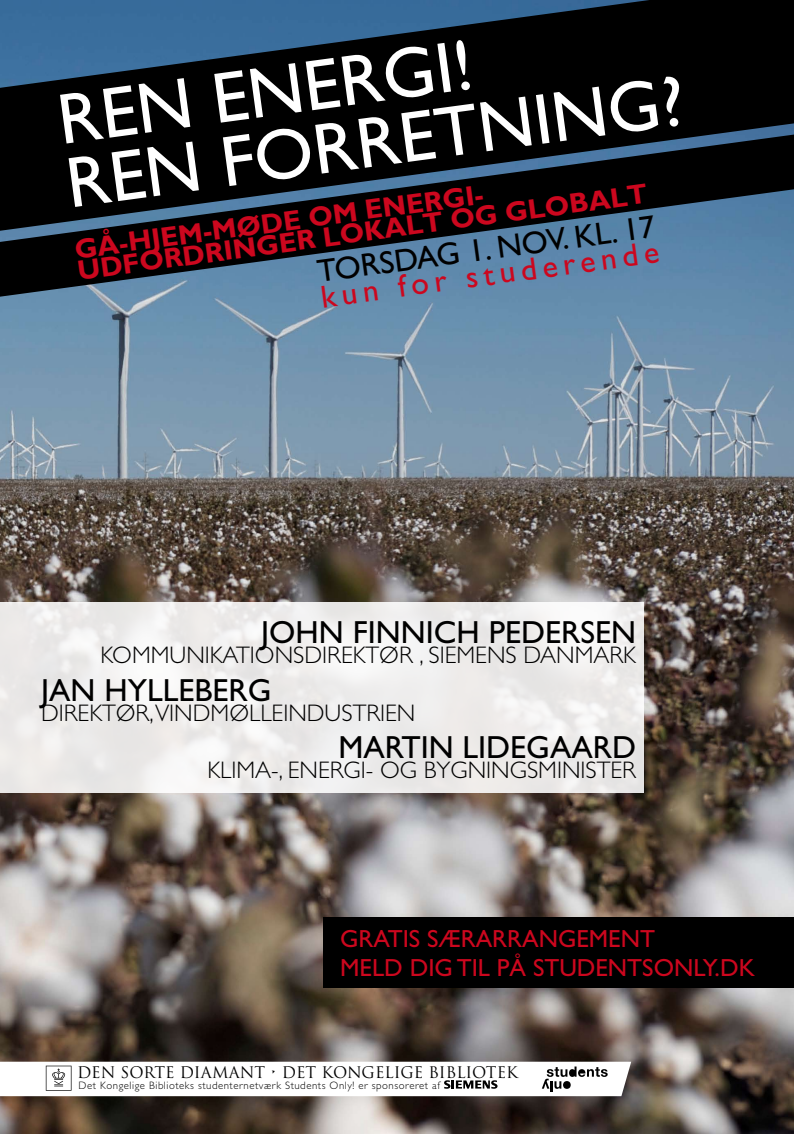
<style>
.page{position:relative;width:794px;height:1134px;background:#fff}
.page>*{position:absolute;margin:0;border:0;box-sizing:border-box;transform-origin:0 0}
.t1{font:72px/64.4px "Gill Sans";color:#fff}
.t2{font:32px "Gill Sans";color:#000}
.t3{font:32px "Gill Sans";color:#cc071e}
.t4{font:700 28px/21.6px "Gill Sans";color:#cc071e}
.t5{font:24.8px/29.6px "Gill Sans";color:#cc071e;text-align:center}
.t6{font:300 24px "Gill Sans";color:#000}
.t7{font:15.6px "Trajan Pro";color:#000}
.t8{font:300 10.8px "Gill Sans";letter-spacing:.05em;color:#000}
</style>
<div class="page">
<img style="left:0;top:321px;width:794px;height:813px">
<svg style="left:0;top:0;width:794px;height:119px;background:#11202f"></svg>
<svg style="left:0;top:119px;width:794px;height:202px;background:#293c4b"></svg>
<div style="left:0;top:602px;width:643px;height:191px;background:linear-gradient(to right,#eeedec,#efeded)"></div>
<div style="left:323px;top:917px;width:471px;height:70px;background:#000"></div>
<svg style="left:0;top:1062px;width:631px;height:34px"></svg>
<h1 class="t1" style="left:53px;top:90px;width:624px;rotate:-8deg">REN ENER GI!<br>R EN FORR ETNING?</h1>
<p class="t4" style="left:73px;top:240px;width:576px;rotate:-8deg">gå-hjem-møde om energi&shy;udfordringer lokalt og globalt</p>
<h2 class="t2" style="left:466px;top:233px;width:189px;rotate:-8deg">1. NO V. KL. 17</h2>
<h2 class="t2" style="left:315px;top:254px;width:88px;rotate:-8deg">TO RSDAG</h2>
<h2 class="t3" style="left:318px;top:280px;width:343px;rotate:-8deg">K UN FOR S TUDE R E NDE</h2>
<h2 class="t2" style="left:261px;top:614px;width:376px">JOHN FINNICH PEDERSEN</h2>
<p class="t6" style="left:100px;top:642px;width:534px">KOMMUNIKATIONSDIREKTØR , SIEMENS DANMARK</p>
<h2 class="t2" style="left:41px;top:671px;width:232px">JAN HYLLEBERG</h2>
<p class="t6" style="left:41px;top:699px;width:376px">DIREKTØR,VINDMØLLEINDUSTRIEN</p>
<h2 class="t2" style="left:338px;top:729px;width:299px">MARTIN LIDEGAARD</h2>
<p class="t6" style="left:207px;top:756px;width:430px">KLIMA-, ENERGI- OG BYGNINGSMINISTER</p>
<p class="t5" style="left:340px;top:924px;width:46px">GRATIS</p>
<p class="t5" style="left:340px;top:924px;width:412px">SÆRARRANGEMENT<br>MELD DIG TIL PÅ STUDENTSONLY.DK</p>
<p class="t7" style="left:77px;top:1063px;width:442px">DEN SORTE DIAMANT • DET KONGELIGE BIBLIOTEK</p>
<p class="t8" style="left:79px;top:1079px;width:363px">DET KONGELIGE BIBLIOTEKS STUDENTERNETVÆRK STUDENTS ONLY! ER SPONSORERET AF</p>
</div>
